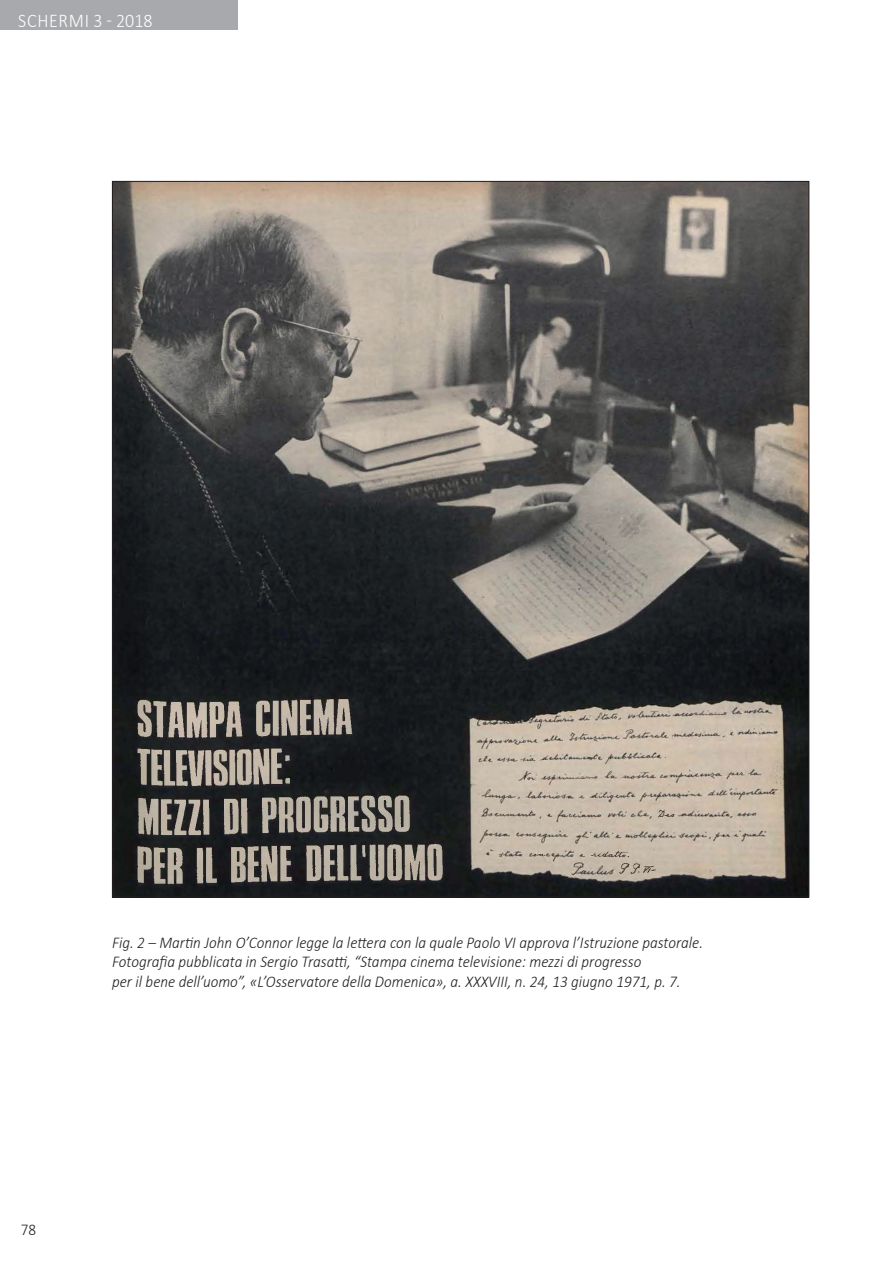
<style>
.page{position:relative;width:893px;height:1263px;background:#fff}
.page>*{position:absolute;margin:0;border:0;box-sizing:border-box;transform-origin:0 0}
.t1{font:300 19.5px "Calibri";letter-spacing:.04em;color:#fff;scale:.92 1}
.t2{font:italic 300 16.5px/19.8px "Calibri";color:#231f20;scale:.92 1}
.t3{font:300 16.5px "Calibri";color:#231f20;scale:.92 1}
</style>
<div class="page">
<div style="left:0;top:0;width:238px;height:30px;background:#a8a9ad"></div>
<img style="left:114px;top:183px;width:693px;height:712px">
<p class="t1" style="left:18px;top:8px;width:148px">SCHERMI 3 - 2018</p>
<p class="t2" style="left:112px;top:932px;width:644px">Fig. 2 – Martin John O’Connor legge la lettera con la quale Paolo VI approva l’Istruzione pastorale.<br>Fotografia pubblicata in Sergio Trasatti, “Stampa cinema televisione: mezzi di progresso<br>per il bene dell’uomo”, «L’Osservatore della Domenica», a. XXXVIII, n. 24, 13 giugno 1971, p. 7.</p>
<p class="t3" style="left:21px;top:1219px;width:18px">78</p>
</div>
